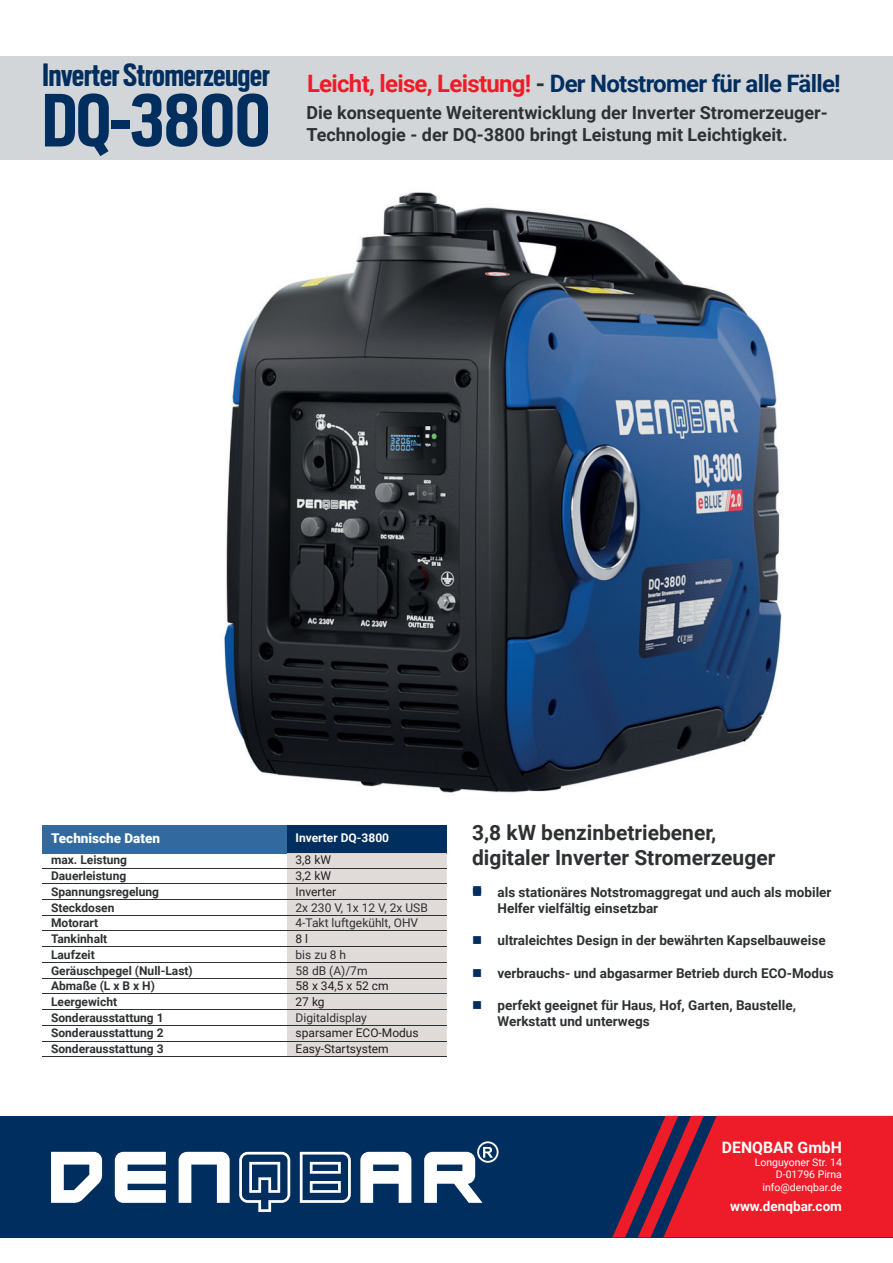
<style>
.page{position:relative;width:893px;height:1263px;background:#fff}
.page>*{position:absolute;margin:0;border:0;box-sizing:border-box;transform-origin:0 0}
.t1{font:700 84px "Scout Cond";color:#002e5e}
.t2{font:700 36px "Scout Cond";color:#002e5e}
.t3{font:700 24px "Roboto";letter-spacing:-.03em;color:#002e5e}
.t4{font:700 21px/25.2px "Roboto";color:#2e3134}
.t5{font:700 18px/21.6px "Roboto";color:#2e3134}
.t6{font:700 15.75px "Roboto";color:#fff}
.t7{font:700 13.5px/16.2px "Roboto";color:#2e3134}
.t8{font:700 13.5px "Roboto";color:#fff}
.t9{font:900 13.5px "Roboto";color:#fff}
.t10{font:13.5px "Wingdings";color:#002e5e}
.t11{font:700 12px "Roboto";color:#2e3134}
.t12{font:12px "Roboto";color:#231f20}
.t13{font:12px "Roboto";color:#2e3134}
.t14{font:700 12px "Roboto";color:#fff}
.t15{font:10.5px/12.6px "Roboto";color:#fff;text-align:right}
.s1{color:#ee1c28}
.s2{color:#2e3134}
.s3{color:#002e5e}
</style>
<div class="page">
<div style="left:0;top:56px;width:893px;height:104px;background:#d3d6d8"></div>
<div style="left:0;top:1116px;width:893px;height:121px;background:#002e5e"></div>
<svg style="left:612px;top:1116px;width:281px;height:121px"></svg>
<svg style="left:424px;top:1141px;width:75px;height:62px"></svg>
<svg style="left:360px;top:1152px;width:51px;height:51px"></svg>
<svg style="left:239px;top:1152px;width:51px;height:60px"></svg>
<svg style="left:300px;top:1152px;width:51px;height:51px"></svg>
<svg style="left:179px;top:1152px;width:51px;height:51px"></svg>
<svg style="left:115px;top:1152px;width:51px;height:51px"></svg>
<svg style="left:51px;top:1152px;width:51px;height:51px"></svg>
<img style="left:224px;top:192px;width:558px;height:601px">
<div style="left:43px;top:825px;width:244px;height:28px;background:#326a9f"></div>
<div style="left:287px;top:825px;width:159px;height:28px;background:#002e5e"></div>
<div style="left:287px;top:853px;width:159px;height:203px;background:#e0dad8"></div>
<hr style="left:43px;top:868px;width:244px;height:1px;background:#2e3134">
<hr style="left:287px;top:868px;width:159px;height:1px;background:#2e3134">
<hr style="left:43px;top:883px;width:244px;height:1px;background:#2e3134">
<hr style="left:287px;top:883px;width:159px;height:1px;background:#2e3134">
<hr style="left:43px;top:899px;width:244px;height:1px;background:#2e3134">
<hr style="left:287px;top:899px;width:159px;height:1px;background:#2e3134">
<hr style="left:43px;top:915px;width:244px;height:1px;background:#2e3134">
<hr style="left:287px;top:915px;width:159px;height:1px;background:#2e3134">
<hr style="left:43px;top:930px;width:244px;height:1px;background:#2e3134">
<hr style="left:287px;top:930px;width:159px;height:1px;background:#2e3134">
<hr style="left:43px;top:946px;width:244px;height:1px;background:#2e3134">
<hr style="left:287px;top:946px;width:159px;height:1px;background:#2e3134">
<hr style="left:43px;top:962px;width:244px;height:1px;background:#2e3134">
<hr style="left:287px;top:962px;width:159px;height:1px;background:#2e3134">
<hr style="left:43px;top:978px;width:244px;height:1px;background:#2e3134">
<hr style="left:287px;top:978px;width:159px;height:1px;background:#2e3134">
<hr style="left:43px;top:993px;width:244px;height:1px;background:#2e3134">
<hr style="left:287px;top:993px;width:159px;height:1px;background:#2e3134">
<hr style="left:43px;top:1009px;width:244px;height:1px;background:#2e3134">
<hr style="left:287px;top:1009px;width:159px;height:1px;background:#2e3134">
<hr style="left:43px;top:1025px;width:244px;height:1px;background:#2e3134">
<hr style="left:287px;top:1025px;width:159px;height:1px;background:#2e3134">
<hr style="left:43px;top:1041px;width:244px;height:1px;background:#2e3134">
<hr style="left:287px;top:1041px;width:159px;height:1px;background:#2e3134">
<hr style="left:43px;top:1056px;width:244px;height:1px;background:#2e3134">
<hr style="left:287px;top:1056px;width:159px;height:1px;background:#2e3134">
<h2 class="t2" style="left:43px;top:51px;width:229px">Inverter Stromerzeuger</h2>
<h1 class="t1" style="left:43px;top:66px;width:229px">DQ-3800</h1>
<h3 class="t3" style="left:307px;top:66px;width:535px"><span class="s1">Leicht, leise, Leistung!</span> <span class="s2">-</span> Der Notstromer für alle Fälle!</h3>
<h3 class="t5" style="left:306px;top:101px;width:523px">Die konsequente Weiterentwicklung der Inverter Stromerzeuger-<br>Technologie - der DQ-3800 bringt Leistung mit Leichtigkeit.</h3>
<p class="t9" style="left:51px;top:829px;width:110px">Technische Daten</p>
<p class="t14" style="left:296px;top:829px;width:95px">Inverter DQ-3800</p>
<p class="t11" style="left:51px;top:852px;width:78px">max. Leistung</p>
<p class="t12" style="left:296px;top:852px;width:37px">3,8 kW</p>
<p class="t11" style="left:51px;top:867px;width:77px">Dauerleistung</p>
<p class="t12" style="left:296px;top:867px;width:37px">3,2 kW</p>
<p class="t11" style="left:51px;top:883px;width:110px">Spannungsregelung</p>
<p class="t12" style="left:296px;top:883px;width:42px">Inverter</p>
<p class="t11" style="left:51px;top:899px;width:65px">Steckdosen</p>
<p class="t13" style="left:296px;top:899px;width:134px">2x 230 V, 1x 12 V, 2x USB</p>
<p class="t11" style="left:51px;top:915px;width:49px">Motorart</p>
<p class="t13" style="left:296px;top:915px;width:124px">4-Takt luftgekühlt, OHV</p>
<p class="t11" style="left:51px;top:930px;width:58px">Tankinhalt</p>
<p class="t12" style="left:296px;top:930px;width:14px">8 l</p>
<p class="t11" style="left:51px;top:946px;width:45px">Laufzeit</p>
<p class="t13" style="left:296px;top:946px;width:52px">bis zu 8 h</p>
<p class="t11" style="left:51px;top:962px;width:143px">Geräuschpegel (Null-Last)</p>
<p class="t13" style="left:296px;top:962px;width:73px">58 dB (A)/7m</p>
<p class="t11" style="left:51px;top:977px;width:105px">Abmaße (L x B x H)</p>
<p class="t12" style="left:296px;top:977px;width:95px">58 x 34,5 x 52 cm</p>
<p class="t11" style="left:51px;top:993px;width:68px">Leergewicht</p>
<p class="t12" style="left:296px;top:993px;width:31px">27 kg</p>
<p class="t11" style="left:51px;top:1009px;width:114px">Sonderausstattung 1</p>
<p class="t13" style="left:296px;top:1009px;width:73px">Digitaldisplay</p>
<p class="t11" style="left:51px;top:1025px;width:114px">Sonderausstattung 2</p>
<p class="t12" style="left:296px;top:1025px;width:125px">sparsamer ECO-Modus</p>
<p class="t11" style="left:51px;top:1040px;width:114px">Sonderausstattung 3</p>
<p class="t12" style="left:296px;top:1040px;width:95px">Easy-Startsystem</p>
<h3 class="t4" style="left:472px;top:819px;width:305px">3,8 kW benzinbetriebener, digitaler Inverter Stromerzeuger</h3>
<p class="t10" style="left:472px;top:882px;width:12px">■</p>
<p class="t7" style="left:497px;top:883px;width:335px;text-indent:-26px"><span class="s3">■</span> als stationäres Notstromaggregat und auch als mobiler<br>Helfer vielfältig einsetzbar</p>
<p class="t7" style="left:472px;top:932px;width:355px"><span class="s3">■</span> ultraleichtes Design in der bewährten Kapselbauweise</p>
<p class="t7" style="left:472px;top:964px;width:363px"><span class="s3">■</span> verbrauchs- und abgasarmer Betrieb durch ECO-Modus</p>
<p class="t7" style="left:497px;top:997px;width:300px;text-indent:-26px"><span class="s3">■</span> perfekt geeignet für Haus, Hof, Garten, Baustelle,<br>Werkstatt und unterwegs</p>
<p class="t6" style="left:722px;top:1136px;width:122px">DENQBAR GmbH</p>
<p class="t15" style="left:755px;top:1155px;width:89px">Longuyoner Str. 14<br>D-01796 Pirna info@denqbar.de</p>
<p class="t8" style="left:730px;top:1197px;width:113px">www.denqbar.com</p>
</div>
